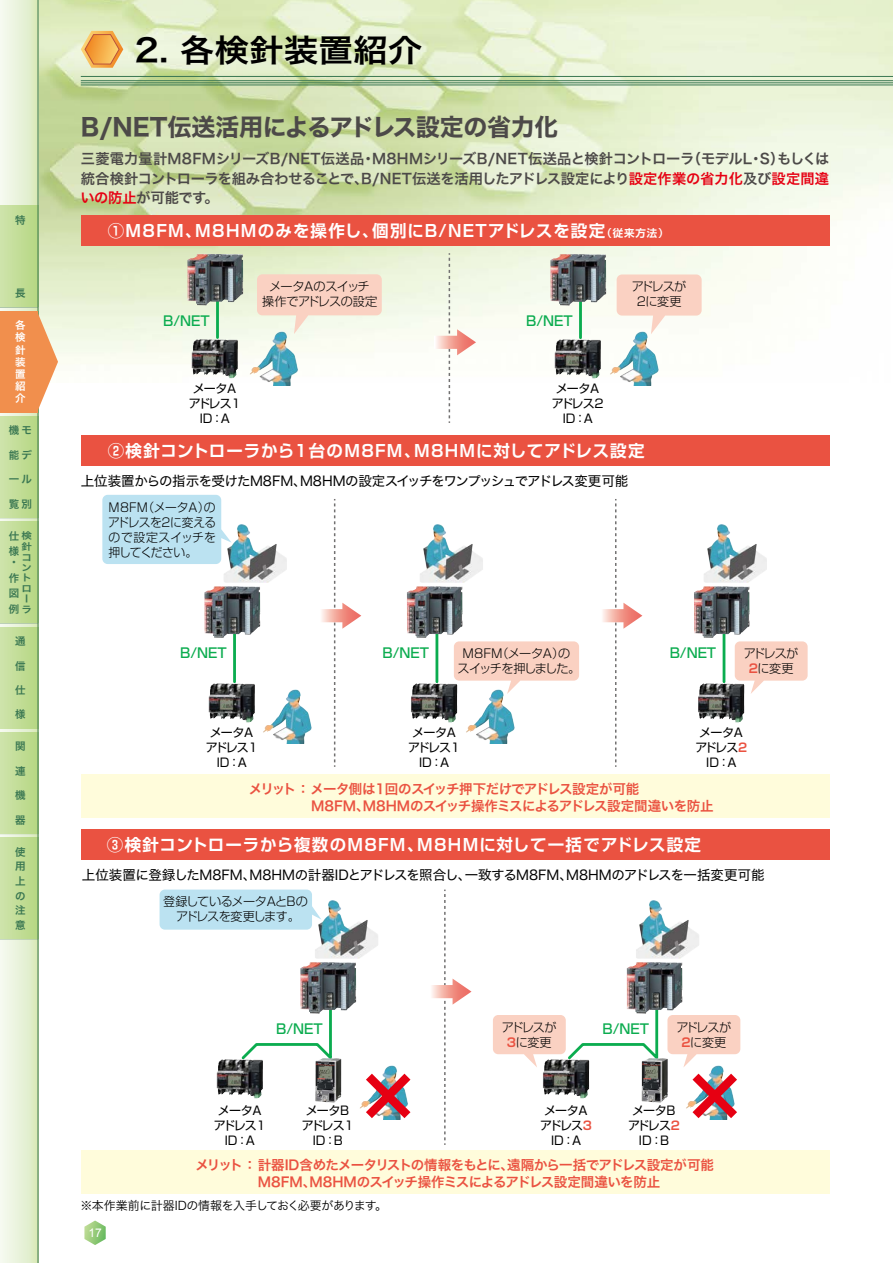
<style>
.page{position:relative;width:893px;height:1263px;background:#fff}
.page>*{position:absolute;margin:0;border:0;box-sizing:border-box;transform-origin:0 0}
.t1{font:31.5px "Hira Kaku Pro W6";color:#000;scale:1.1 1}
.t2{font:24px "Hira Kaku Std W7";letter-spacing:-.015em;color:#4c4948}
.t3{font:700 16.5px "Shin Go Pro De";letter-spacing:.07em;color:#fff}
.t4{font:14.25px/19.5px "Hira Kaku Std W6";letter-spacing:-.005em;color:#4c4948;text-align:justify}
.t5{font:13.5px/17.1px "Hira Kaku Pro W6";letter-spacing:-.04em;color:#ea5241}
.t6{font:13.5px "Hira Kaku Std W4";color:#000}
.t7{font:13.5px "Hira Kaku Std W4";letter-spacing:-.03em;color:#000}
.t8{font:500 13.5px "Shin Go Pro";color:#0bac4f}
.t9{font:300 12.15px/15px "Shin Go Pro";letter-spacing:-.05em;color:#000;text-align:center}
.t10{font:12px/15px "Shin Go Pro";letter-spacing:-.065em;color:#000;text-align:center}
.t11{font:12px/15px "Shin Go Pro";letter-spacing:-.045em;color:#000;text-align:center}
.t12{font:12px "Hira Kaku Std W3";letter-spacing:-.03em;color:#000}
.t13{font:12px "Arial";color:#fff}
.t14{font:10.5px/14.7px "Hira Kaku Pro W6";color:#3a7752}
.t15{font:10.5px/12.1px "Hira Kaku Pro W6";color:#fff;text-align:justify}
.t16{font:9.3px/10.6px "Hira Kaku Pro W6";color:#3a7752;scale:1.12 1}
.s1{color:#e60012}
.s2{font-size:10.5px}
.s3{font-family:"Shin Go Pro De";font-weight:700;color:#ea5241}
</style>
<div class="page">
<img style="left:39px;top:0;width:854px;height:379px">
<hr style="left:81px;top:85px;width:812px;height:1px;background:#3a7752">
<hr style="left:81px;top:83px;width:812px;height:1px;background:#3a7752">
<hr style="left:81px;top:80px;width:812px;height:1px;background:#3a7752">
<hr style="left:81px;top:76px;width:812px;height:1px;background:#3a7752">
<svg style="left:81px;top:31px;width:42px;height:37px;background:#eeb769"></svg>
<img style="left:420px;top:524px;width:63px;height:59px">
<img style="left:224px;top:524px;width:63px;height:59px">
<img style="left:704px;top:524px;width:63px;height:59px">
<img style="left:315px;top:900px;width:63px;height:59px">
<svg style="left:257px;top:274px;width:125px;height:60px;background:#f8dccd"></svg>
<hr style="left:216px;top:290px;width:3px;height:47px;background:#0bac4f">
<img style="left:191px;top:339px;width:47px;height:39px">
<img style="left:187px;top:254px;width:56px;height:51px">
<div style="left:81px;top:215px;width:748px;height:31px;background:#ea5241"></div>
<img style="left:243px;top:327px;width:57px;height:58px">
<svg style="left:617px;top:274px;width:85px;height:60px"></svg>
<hr style="left:579px;top:291px;width:3px;height:47px;background:#0bac4f">
<img style="left:554px;top:339px;width:47px;height:39px">
<img style="left:550px;top:254px;width:56px;height:52px">
<img style="left:603px;top:328px;width:58px;height:57px">
<img style="left:466px;top:694px;width:49px;height:50px">
<img style="left:263px;top:689px;width:49px;height:55px">
<svg style="left:434px;top:253px;width:42px;height:170px"></svg>
<div style="left:81px;top:829px;width:748px;height:31px;background:#ea5241"></div>
<div style="left:81px;top:1150px;width:748px;height:44px;background:#fffcdb"></div>
<svg style="left:160px;top:889px;width:161px;height:41px;background:#bfe3f1"></svg>
<svg style="left:432px;top:889px;width:39px;height:256px"></svg>
<svg style="left:241px;top:1014px;width:91px;height:45px"></svg>
<img style="left:315px;top:1058px;width:26px;height:44px">
<img style="left:217px;top:1059px;width:46px;height:39px">
<img style="left:300px;top:962px;width:56px;height:52px">
<img style="left:636px;top:900px;width:63px;height:59px">
<svg style="left:493px;top:997px;width:166px;height:70px"></svg>
<img style="left:543px;top:1059px;width:46px;height:39px">
<img style="left:627px;top:962px;width:55px;height:52px">
<svg style="left:102px;top:495px;width:130px;height:69px;background:#bfe3f1"></svg>
<div style="left:81px;top:435px;width:748px;height:31px;background:#ea5241"></div>
<svg style="left:321px;top:499px;width:40px;height:268px"></svg>
<div style="left:81px;top:774px;width:748px;height:44px;background:#fffcdb"></div>
<hr style="left:233px;top:623px;width:3px;height:59px;background:#0bac4f">
<img style="left:208px;top:683px;width:47px;height:39px">
<img style="left:204px;top:586px;width:56px;height:52px">
<svg style="left:603px;top:499px;width:39px;height:268px"></svg>
<img style="left:360px;top:1065px;width:37px;height:44px">
<hr style="left:435px;top:623px;width:3px;height:59px;background:#0bac4f">
<img style="left:411px;top:683px;width:46px;height:39px">
<img style="left:407px;top:586px;width:56px;height:52px">
<svg style="left:735px;top:641px;width:73px;height:53px"></svg>
<svg style="left:454px;top:641px;width:125px;height:53px"></svg>
<hr style="left:723px;top:623px;width:2px;height:59px;background:#0bac4f">
<img style="left:698px;top:683px;width:46px;height:39px">
<img style="left:694px;top:586px;width:56px;height:52px">
<svg style="left:363px;top:1070px;width:48px;height:50px"></svg>
<svg style="left:667px;top:1015px;width:73px;height:105px"></svg>
<img style="left:642px;top:1058px;width:26px;height:44px">
<svg style="left:84px;top:1220px;width:22px;height:25px"></svg>
<div style="left:0;top:0;width:38px;height:1263px;background:linear-gradient(to right,#f7fbf5,#dbeabf)"></div>
<hr style="left:0;top:306px;width:38px;height:2px;background:#8eaf8c">
<hr style="left:0;top:411px;width:38px;height:2px;background:#8eaf8c">
<hr style="left:0;top:517px;width:38px;height:1px;background:#8eaf8c">
<hr style="left:0;top:727px;width:38px;height:2px;background:#8eaf8c">
<hr style="left:0;top:833px;width:38px;height:1px;background:#8eaf8c">
<div style="left:0;top:206px;width:38px;height:101px;background:linear-gradient(to right,#cfe4ac,#b7d784)"></div>
<div style="left:0;top:416px;width:38px;height:101px;background:linear-gradient(to right,#cfe4ac,#b7d784)"></div>
<div style="left:0;top:522px;width:38px;height:101px;background:linear-gradient(to right,#cfe4ac,#b7d784)"></div>
<div style="left:0;top:627px;width:38px;height:101px;background:linear-gradient(to right,#cfe4ac,#b7d784)"></div>
<div style="left:0;top:732px;width:38px;height:101px;background:linear-gradient(to right,#cfe4ac,#b7d784)"></div>
<div style="left:0;top:838px;width:38px;height:101px;background:linear-gradient(to right,#cfe4ac,#b7d784)"></div>
<hr style="left:38px;top:0;width:1px;height:1263px;background:#3a7752">
<svg style="left:38px;top:311px;width:20px;height:101px"></svg>
<div style="left:0;top:311px;width:38px;height:101px;background:#f18f4d"></div>
<p class="t14" style="left:15px;top:212px;width:12px">特</p>
<p class="t14" style="left:15px;top:285px;width:12px">長</p>
<p class="t15" style="left:15px;top:319px;width:12px">各検針装置紹介</p>
<p class="t14" style="left:9px;top:423px;width:24px">機モ</p>
<p class="t14" style="left:9px;top:447px;width:25px">能デ</p>
<p class="t14" style="left:9px;top:471px;width:24px">一ル</p>
<p class="t14" style="left:9px;top:496px;width:24px">覧別</p>
<p class="t14" style="left:9px;top:527px;width:12px;line-height:15.8px">仕様</p>
<p class="t14" style="left:9px;top:554px;width:12px;line-height:15.8px">・作図例</p>
<p class="t16" style="left:22px;top:529px;width:11px">検針コントローラ</p>
<p class="t14" style="left:15px;top:633px;width:12px">通</p>
<p class="t14" style="left:15px;top:658px;width:12px">信</p>
<p class="t14" style="left:15px;top:682px;width:12px">仕</p>
<p class="t14" style="left:15px;top:707px;width:12px">様</p>
<p class="t14" style="left:15px;top:739px;width:11px">関</p>
<p class="t14" style="left:15px;top:763px;width:12px">連</p>
<p class="t14" style="left:15px;top:787px;width:12px">機</p>
<p class="t14" style="left:15px;top:812px;width:12px">器</p>
<p class="t14" style="left:15px;top:844px;width:12px;text-align:justify">使用上の注意</p>
<h1 class="t1" style="left:134px;top:22px;width:263px">2. 各検針装置紹介</h1>
<h2 class="t2" style="left:81px;top:108px;width:479px">B/NET伝送活用によるアドレス設定の省力化</h2>
<p class="t4" style="left:80px;top:150px;width:751px">三菱電力量計M8FMシリーズB/NET伝送品・M8HMシリーズB/NET伝送品と検針コントローラ（モデルL・S）もしくは統合検針コントローラを組み合わせることで、B/NET伝送を活用したアドレス設定により<span class="s1">設定作業の省力化</span>及び<span class="s1">設定間違いの防止</span>が可能です。</p>
<p class="t3" style="left:108px;top:217px;width:562px">①M8FM、M8HMのみを操作し、個別にB/NETアドレスを設定<span class="s2">（従来方法）</span></p>
<p class="t8" style="left:163px;top:310px;width:48px">B/NET</p>
<p class="t11" style="left:189px;top:379px;width:53px">メータAアドレス1<br>ID ：A</p>
<p class="t9" style="left:262px;top:278px;width:116px">メータAのスイッチ操作でアドレスの設定</p>
<p class="t8" style="left:526px;top:310px;width:48px">B/NET</p>
<p class="t10" style="left:552px;top:379px;width:53px">メータAアドレス2<br>ID ：A</p>
<p class="t9" style="left:632px;top:278px;width:56px">アドレスが<br>2に変更</p>
<p class="t3" style="left:108px;top:437px;width:538px">②検針コントローラから1台のM8FM、M8HMに対してアドレス設定</p>
<p class="t7" style="left:81px;top:471px;width:549px">上位装置からの指示を受けたM8FM、M8HMの設定スイッチをワンプッシュでアドレス変更可能</p>
<p class="t9" style="left:108px;top:498px;width:110px;text-align:justify">M8FM（メータA）のアドレスを2に変えるので設定スイッチを押してください。</p>
<p class="t8" style="left:180px;top:642px;width:48px">B/NET</p>
<p class="t11" style="left:206px;top:723px;width:53px">メータAアドレス1<br>ID ：A</p>
<p class="t8" style="left:383px;top:642px;width:48px">B/NET</p>
<p class="t9" style="left:744px;top:644px;width:56px">アドレスが<br><span class="s3">2</span>に変更</p>
<p class="t8" style="left:670px;top:642px;width:48px">B/NET</p>
<p class="t9" style="left:458px;top:644px;width:124px">M8FM（メータA）のスイッチを押しました。</p>
<p class="t10" style="left:408px;top:723px;width:53px">メータAアドレス1<br>ID ：A</p>
<p class="t10" style="left:695px;top:723px;width:53px">メータAアドレス<span class="s3">2<br></span>ID ：A</p>
<p class="t5" style="left:249px;top:780px;width:466px">メリット ： メータ側は1回のスイッチ押下だけでアドレス設定が可能<br>　　　　 M8FM、M8HMのスイッチ操作ミスによるアドレス設定間違いを防止</p>
<p class="t3" style="left:107px;top:831px;width:596px">③検針コントローラから複数のM8FM、M8HMに対して一括でアドレス設定</p>
<p class="t6" style="left:82px;top:865px;width:684px">上位装置に登録したM8FM、M8HMの計器IDとアドレスを照合し、一致するM8FM、M8HMのアドレスを一括変更可能</p>
<p class="t9" style="left:163px;top:892px;width:146px">登録しているメータAとBのアドレスを変更します。</p>
<p class="t8" style="left:276px;top:1018px;width:48px">B/NET</p>
<p class="t9" style="left:676px;top:1018px;width:56px">アドレスが<br><span class="s3">2</span>に変更</p>
<p class="t9" style="left:502px;top:1018px;width:56px">アドレスが<br><span class="s3">3</span>に変更</p>
<p class="t8" style="left:602px;top:1018px;width:48px">B/NET</p>
<p class="t11" style="left:214px;top:1101px;width:53px">メータAアドレス1<br>ID ：A</p>
<p class="t11" style="left:302px;top:1101px;width:53px">メータBアドレス1<br>ID ：B</p>
<p class="t10" style="left:540px;top:1101px;width:53px">メータAアドレス<span class="s3">3<br></span>ID ：A</p>
<p class="t10" style="left:628px;top:1101px;width:53px">メータBアドレス<span class="s3">2<br></span>ID ：B</p>
<p class="t5" style="left:195px;top:1155px;width:520px">メリット ： 計器ID含めたメータリストの情報をもとに、遠隔から一括でアドレス設定が可能　　　　 M8FM、M8HMのスイッチ操作ミスによるアドレス設定間違いを防止</p>
<p class="t12" style="left:80px;top:1197px;width:308px">※本作業前に計器IDの情報を入手しておく必要があります。</p>
<p class="t13" style="left:88px;top:1225px;width:15px">17</p>
</div>
